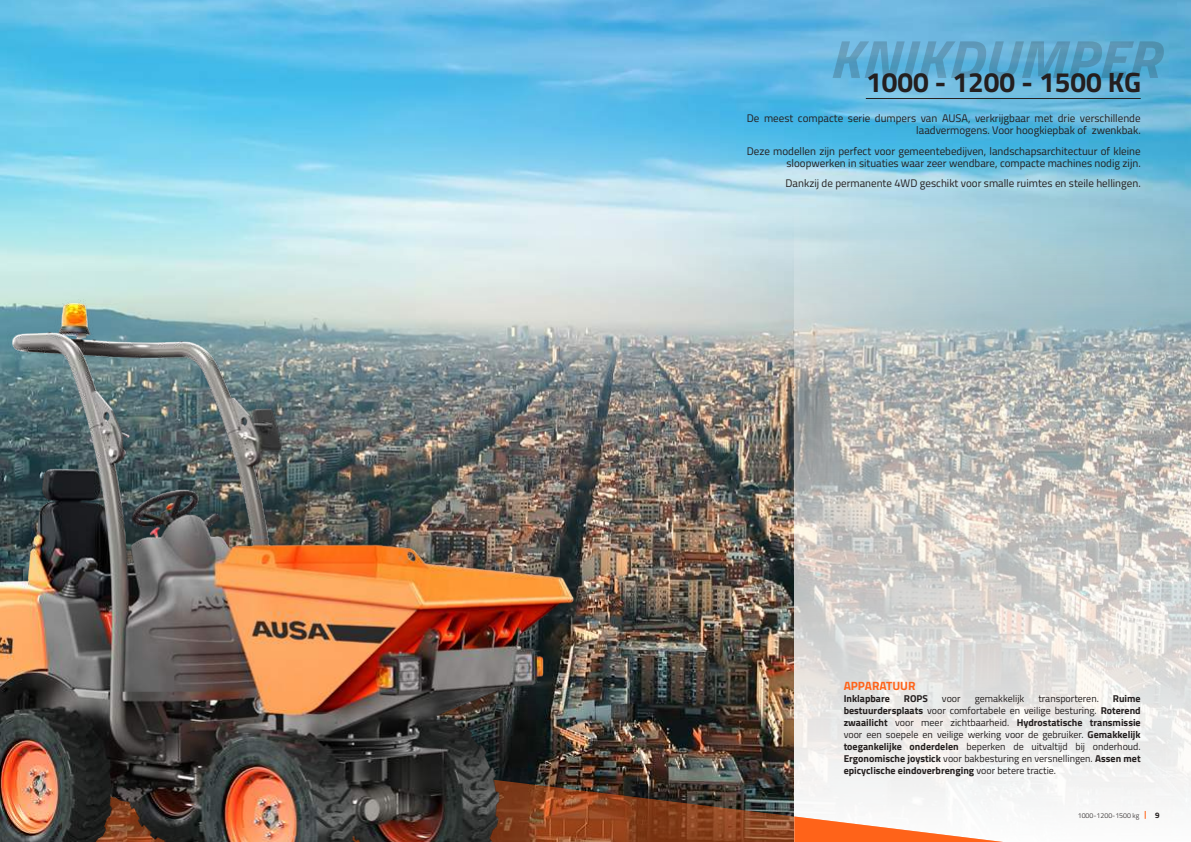
<style>
.page{position:relative;width:1191px;height:842px;background:#fff}
.page>*{position:absolute;margin:0;border:0;box-sizing:border-box;transform-origin:0 0}
.t1{font:italic 700 53.8px "Titillium Web";color:#241f1f;scale:1.1 1}
.t2{font:700 28px "Titillium Web";color:#241f1f}
.t3{font:700 12px "Titillium Web";color:#ff6319}
.t4{font:11px/12px "Titillium Web";color:#241f1f;text-align:right}
.t5{font:10px/12px "Titillium Web";color:#241f1f;text-align:justify}
.t6{font:700 10px "Titillium Web";color:#241f1f}
.t7{font:700 8px "Titillium Web";color:#241f1f}
.t8{font:300 7px "Titillium Web";color:#241f1f}
.s1{font-weight:700}
</style>
<div class="page">
<img style="left:0;top:0;width:1191px;height:718px">
<svg style="left:794px;top:194px;width:397px;height:625px;background:#c6cdcc"></svg>
<img style="left:626px;top:718px;width:446px;height:124px">
<img style="left:0;top:261px;width:626px;height:581px">
<svg style="left:794px;top:816px;width:209px;height:26px"></svg>
<hr style="left:866px;top:98px;width:274px;height:1px;background:#241f1f">
<h1 class="t1" style="left:828px;top:17px;width:302px">KNIKDUMPER</h1>
<h2 class="t2" style="left:866px;top:61px;width:277px">1000 - 1200 - 1500 KG</h2>
<p class="t4" style="left:746px;top:112px;width:395px">De meest compacte serie dumpers van AUSA, verkrijgbaar met drie verschillende laadvermogens. Voor hoogkiepbak of zwenkbak.</p>
<p class="t4" style="left:746px;top:144px;width:395px">Deze modellen zijn perfect voor gemeentebedijven, landschapsarchitectuur of kleine sloopwerken in situaties waar zeer wendbare, compacte machines nodig zijn.</p>
<p class="t4" style="left:785px;top:177px;width:357px">Dankzij de permanente 4WD geschikt voor smalle ruimtes en steile hellingen.</p>
<p class="t3" style="left:843px;top:677px;width:73px">APPARATUUR</p>
<p class="t6" style="left:843px;top:691px;width:48px">Inklapbare</p>
<p class="t6" style="left:904px;top:691px;width:26px">ROPS</p>
<p class="t5" style="left:942px;top:692px;width:20px">voor</p>
<p class="t5" style="left:974px;top:692px;width:51px">gemakkelijk</p>
<p class="t5" style="left:1038px;top:692px;width:62px">transporteren.</p>
<p class="t5" style="left:843px;top:692px;width:298px;text-indent:269px"><span class="s1">Ruime bestuurdersplaats</span> voor comfortabele en veilige besturing. <span class="s1">Roterend zwaailicht</span> voor meer zichtbaarheid. <span class="s1">Hydrostatische transmissie </span>voor een soepele en veilige werking voor de gebruiker. <span class="s1">Gemakkelijk toegankelijke onderdelen</span> beperken de uitvaltijd bij onderhoud.<br><span class="s1">Ergonomische joystick</span> voor bakbesturing en versnellingen. <span class="s1">Assen met epicyclische eindoverbrenging</span> voor betere tractie.</p>
<p class="t8" style="left:1077px;top:810px;width:63px">1000-1200-1500 kg</p>
<p class="t7" style="left:1155px;top:809px;width:6px">9</p>
</div>
